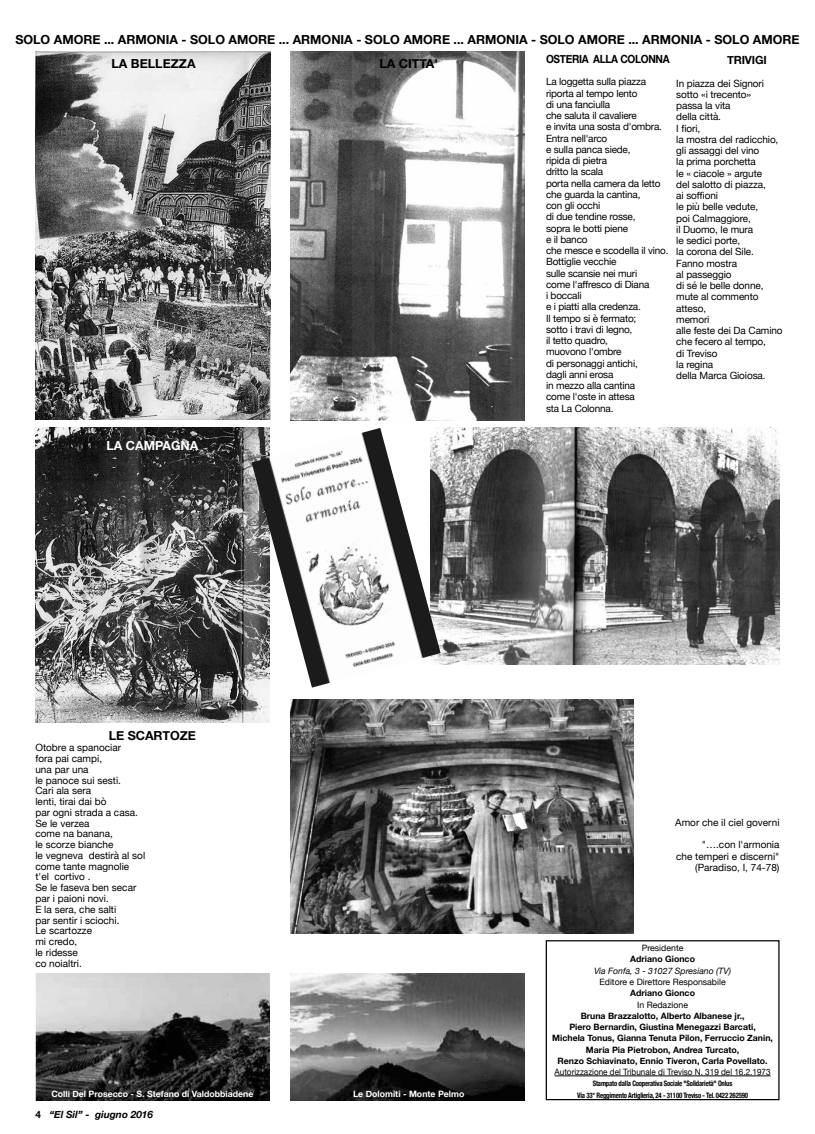
<style>
.page{position:relative;width:815px;height:1134px;background:#fff}
.page>*{position:absolute;margin:0;border:0;box-sizing:border-box;transform-origin:0 0}
.t1{font:700 12.5px "Helvetica Neue";color:#000}
.t2{font:700 12.5px "Helvetica Neue";color:#fff}
.t3{font:700 11.25px "Helvetica Neue";letter-spacing:-.03em;color:#000;scale:.9 1}
.t4{font:700 11.25px "Helvetica Neue";letter-spacing:-.01em;color:#000}
.t5{font:10px/11.2px "Helvetica Neue";letter-spacing:-.01em;color:#000}
.t6{font:italic 700 10px "Helvetica Neue";color:#000}
.t7{font:700 8.75px/11.2px "Helvetica Neue";color:#000;text-align:center}
.t8{font:700 8.75px "Helvetica Neue";color:#fff}
.t9{font:8.75px "Helvetica Neue";color:#000;scale:.93 1}
.t10{font:8.75px "Helvetica Neue";color:#000}
.t11{font:italic 8.75px "Helvetica Neue";color:#000}
.t12{font:700 condensed 7.5px/11.2px "Helvetica Neue";letter-spacing:-.025em;color:#000;text-align:center;scale:.9 1}
.s1{font-style:normal}
</style>
<div class="page">
<hr style="left:555px;top:1076px;width:216px;height:1px;background:#000">
<div style="left:546px;top:940px;width:234px;height:160px;border:1px solid #000"></div>
<img style="left:35px;top:52px;width:235px;height:368px">
<img style="left:35px;top:428px;width:234px;height:295px">
<img style="left:291px;top:52px;width:234px;height:368px">
<img style="left:35px;top:974px;width:234px;height:127px">
<img style="left:291px;top:974px;width:233px;height:127px">
<img style="left:441px;top:428px;width:338px;height:237px">
<img style="left:291px;top:699px;width:343px;height:234px">
<img style="left:252px;top:428px;width:189px;height:260px">
<p class="t1" style="left:15px;top:29px;width:786px">SOLO AMORE ... ARMONIA - SOLO AMORE ... ARMONIA - SOLO AMORE ... ARMONIA - SOLO AMORE ... ARMONIA - SOLO AMORE</p>
<p class="t3" style="left:546px;top:50px;width:139px">OSTERIA ALLA COLONNA</p>
<p class="t5" style="left:546px;top:77px;width:124px">La loggetta sulla piazza riporta al tempo lento<br>di una fanciulla<br>che saluta il cavaliere<br>e invita una sosta d'ombra.<br>Entra nell'arco<br>e sulla panca siede,<br>ripida di pietra<br>dritto la scala<br>porta nella camera da letto che guarda la cantina,<br>con gli occhi<br>di due tendine rosse,<br>sopra le botti piene<br>e il banco<br>che mesce e scodella il vino.<br>Bottiglie vecchie<br>sulle scansie nei muri<br>come l'affresco di Diana<br>i boccali<br>e i piatti alla credenza.<br>Il tempo si è fermato;<br>sotto i travi di legno,<br>il tetto quadro,<br>muovono l'ombre<br>di personaggi antichi,<br>dagli anni erosa<br>in mezzo alla cantina<br>come l'oste in attesa<br>sta La Colonna.</p>
<p class="t4" style="left:727px;top:51px;width:41px">TRIVIGI</p>
<p class="t5" style="left:676px;top:78px;width:108px">In piazza dei Signori sotto «i trecento»<br>passa la vita<br>della città.<br>I fiori,<br>la mostra del radicchio, gli assaggi del vino<br>la prima porchetta<br>le « ciacole » argute<br>del salotto di piazza,<br>ai soffioni<br>le più belle vedute,<br>poi Calmaggiore,<br>il Duomo, le mura<br>le sedici porte,<br>la corona del Sile.<br>Fanno mostra<br>al passeggio<br>di sé le belle donne, mute al commento atteso,<br>memori<br>alle feste dei Da Camino che fecero al tempo,<br>di Treviso<br>la regina<br>della Marca Gioiosa.</p>
<p class="t1" style="left:112px;top:54px;width:86px">LA BELLEZZA</p>
<p class="t1" style="left:379px;top:54px;width:60px">LA CITTA'</p>
<p class="t2" style="left:106px;top:435px;width:93px">LA CAMPAGNA</p>
<p class="t1" style="left:109px;top:726px;width:89px">LE SCARTOZE</p>
<p class="t5" style="left:35px;top:743px;width:111px;line-height:10.8px">Otobre a spanociar<br>fora pai campi,<br>una par una<br>le panoce sui sesti.<br>Cari ala sera<br>lenti, tirai dai bò<br>par ogni strada a casa.<br>Se le verzea<br>come na banana,<br>le scorze bianche<br>le vegneva destirà al sol come tante magnolie t'el cortivo .<br>Se le faseva ben secar par i paioni novi.<br>E la sera, che salti<br>par sentir i sciochi.<br>Le scartozze<br>mi credo,<br>le ridesse<br>co noialtri.</p>
<p class="t8" style="left:51px;top:1087px;width:204px">Colli Del Prosecco - S. Stefano di Valdobbiadene</p>
<p class="t8" style="left:353px;top:1087px;width:113px">Le Dolomiti - Monte Pelmo</p>
<p class="t6" style="left:35px;top:1106px;width:119px"><span class="s1">4</span> “El Sil” - giugno 2016</p>
<p class="t5" style="left:675px;top:817px;width:106px">Amor che il ciel governi</p>
<p class="t5" style="left:676px;top:840px;width:105px;text-align:right">"….con l'armonia<br>che temperi e discerni" (Paradiso, I, 74-78)</p>
<p class="t10" style="left:642px;top:942px;width:43px">Presidente</p>
<p class="t7" style="left:630px;top:954px;width:66px">Adriano Gionco</p>
<p class="t11" style="left:594px;top:964px;width:139px">Via Fonfa, 3 - 31027 Spresiano (TV)</p>
<p class="t10" style="left:599px;top:975px;width:128px">Editore e Direttore Responsabile</p>
<p class="t7" style="left:630px;top:988px;width:66px">Adriano Gionco</p>
<p class="t10" style="left:637px;top:998px;width:52px">In Redazione</p>
<p class="t7" style="left:552px;top:1010px;width:222px">Bruna Brazzalotto, Alberto Albanese jr.,<br>Piero Bernardin, Giustina Menegazzi Barcati, Michela Tonus, Gianna Tenuta Pilon, Ferruccio Zanin, Maria Pia Pietrobon, Andrea Turcato,<br>Renzo Schiavinato, Ennio Tiveron, Carla Povellato.</p>
<p class="t9" style="left:555px;top:1065px;width:234px">Autorizzazione del Tribunale di Treviso N. 319 del 16.2.1973</p>
<p class="t12" style="left:577px;top:1077px;width:191px">Stampato dalla Cooperativa Sociale "Solidarietà" Onlus<br>Via 33° Reggimento Artiglieria, 24 - 31100 Treviso - Tel. 0422 262590</p>
</div>
